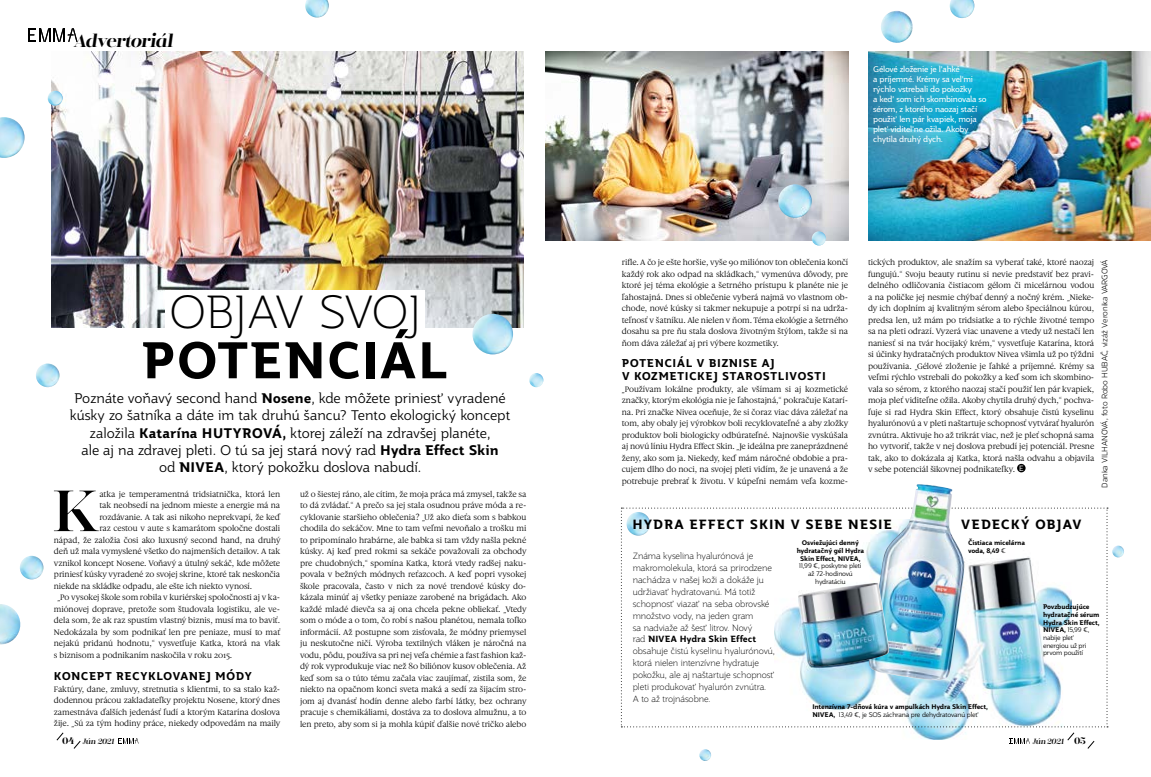
<style>
.page{position:relative;width:1151px;height:777px;background:#fff}
.page>*{position:absolute;margin:0;border:0;box-sizing:border-box;transform-origin:0 0}
.t1{font:57.8px "Encorpada Classic";color:#000}
.t2{font:700 50px "Jotia";letter-spacing:.01em;color:#000}
.t3{font:100 45px "Jotia";letter-spacing:-.055em;color:#000}
.t4{font:italic 600 17.7px "Encorpada Classic";letter-spacing:-.05em;color:#000}
.t5{font:300 13.5px/17.4px "Jotia";color:#000;text-align:center}
.t6{font:700 13px "Jotia";letter-spacing:.06em;color:#000}
.t7{font:700 11px/13px "Jotia";letter-spacing:.04em;color:#000}
.t8{font:100 8.7px/11.9px "Jotia";letter-spacing:-.005em;color:#000}
.t9{font:8.5px/11.5px "Gauthier FY";letter-spacing:-.01em;color:#000;text-align:justify}
.t10{font:8px/10px "Jotia";letter-spacing:-.025em;color:#fff}
.t11{font:300 8px "Amsi Pro";letter-spacing:-.005em;color:#000}
.t12{font:italic 7.7px "Encorpada Classic";letter-spacing:-.045em;color:#000}
.t13{font:700 6.5px/7.7px "Jotia";letter-spacing:-.025em;color:#000}
.t14{font:300 6.5px/7.7px "Jotia";letter-spacing:-.025em;color:#000;text-align:center}
.s1{font-weight:700}
.s2{font-weight:600;font-style:normal;font-size:9.4px}
.s3{font-weight:300}
</style>
<div class="page">
<svg style="left:56px;top:732px;width:8px;height:9px"></svg>
<svg style="left:73px;top:741px;width:8px;height:8px"></svg>
<svg style="left:119px;top:738px;width:20px;height:6px"></svg>
<svg style="left:28px;top:28px;width:50px;height:14px"></svg>
<img style="left:51px;top:52px;width:472px;height:275px">
<img style="left:868px;top:52px;width:283px;height:189px">
<img style="left:545px;top:52px;width:303px;height:189px">
<div style="left:1017px;top:464px;width:8px;height:8px;background:#000;border-radius:50%"></div>
<div style="left:165px;top:290px;width:260px;height:45px;background:#fff"></div>
<img style="left:472px;top:314px;width:41px;height:40px;border-radius:20px">
<img style="left:881px;top:11px;width:32px;height:32px">
<img style="left:48px;top:91px;width:15px;height:15px;border-radius:8px">
<img style="left:529px;top:373px;width:14px;height:14px;border-radius:7px">
<img style="left:0;top:604px;width:21px;height:40px">
<img style="left:20px;top:556px;width:23px;height:23px;border-radius:12px">
<img style="left:950px;top:0;width:24px;height:18px">
<img style="left:0;top:117px;width:25px;height:41px">
<svg style="left:621px;top:507px;width:503px;height:254px"></svg>
<img style="left:778px;top:184px;width:34px;height:34px;border-radius:17px">
<img style="left:36px;top:363px;width:24px;height:24px;border-radius:12px">
<img style="left:812px;top:231px;width:14px;height:14px;border-radius:7px">
<img style="left:305px;top:0;width:24px;height:18px">
<img style="left:868px;top:484px;width:97px;height:196px">
<img style="left:799px;top:583px;width:90px;height:84px">
<h3 class="t4" style="left:74px;top:29px;width:101px">Advertoriál</h3>
<h3 class="t3" style="left:169px;top:282px;width:253px">OBJAV SVOJ</h3>
<h2 class="t2" style="left:141px;top:326px;width:309px">POTENCIÁL</h2>
<p class="t5" style="left:70px;top:389px;width:442px">Poznáte voňavý second hand <span class="s1">Nosene</span>, kde môžete priniesť vyradené kúsky zo šatníka a dáte im tak druhú šancu? Tento ekologický koncept založila <span class="s1">Katarína HUTYROVÁ,</span> ktorej záleží na zdravšej planéte,<br>ale aj na zdravej pleti. O tú sa jej stará nový rad <span class="s1">Hydra Effect Skin<br></span>od <span class="s1">NIVEA</span>, ktorý pokožku doslova nabudí.</p>
<h1 class="t1" style="left:53px;top:471px;width:49px">K</h1>
<p class="t9" style="left:99px;top:488px;width:182px">atka je temperamentná tridsiatnička, ktorá len</p>
<p class="t9" style="left:99px;top:499px;width:182px">tak neobsedí na jednom mieste a energie má na</p>
<p class="t9" style="left:99px;top:511px;width:182px">rozdávanie. A tak asi nikoho neprekvapí, že keď</p>
<p class="t9" style="left:99px;top:522px;width:182px">raz cestou v aute s kamarátom spoločne dostali</p>
<p class="t9" style="left:54px;top:534px;width:228px">nápad, že založia čosi ako luxusný second hand, na druhý</p>
<p class="t9" style="left:54px;top:545px;width:228px">deň už mala vymyslené všetko do najmenších detailov. A tak</p>
<p class="t9" style="left:54px;top:557px;width:228px">vznikol koncept Nosene. Voňavý a útulný sekáč, kde môžete</p>
<p class="t9" style="left:54px;top:568px;width:228px">priniesť kúsky vyradené zo svojej skrine, ktoré tak neskončia</p>
<p class="t9" style="left:54px;top:580px;width:200px">niekde na skládke odpadu, ale ešte ich niekto vynosí.</p>
<p class="t9" style="left:57px;top:591px;width:224px">„Po vysokej škole som robila v kuriérskej spoločnosti aj v ka-</p>
<p class="t9" style="left:54px;top:603px;width:228px">miónovej doprave, pretože som študovala logistiku, ale ve-</p>
<p class="t9" style="left:54px;top:614px;width:228px">dela som, že ak raz spustím vlastný biznis, musí ma to baviť.</p>
<p class="t9" style="left:54px;top:626px;width:228px">Nedokázala by som podnikať len pre peniaze, musí to mať</p>
<p class="t9" style="left:54px;top:637px;width:228px">nejakú pridanú hodnotu,“ vysvetľuje Katka, ktorá na vlak</p>
<p class="t9" style="left:54px;top:649px;width:180px">s biznisom a podnikaním naskočila v roku 2015.</p>
<p class="t7" style="left:54px;top:670px;width:199px">KONCEPT RECYKLOVANEJ MÓDY</p>
<p class="t9" style="left:54px;top:683px;width:228px">Faktúry, dane, zmluvy, stretnutia s klientmi, to sa stalo kaž&shy;dodennou prácou zakladateľky projektu Nosene, ktorý dnes zamestnáva ďalších jedenásť ľudí a ktorým Katarína doslova žije. „Sú za tým hodiny práce, niekedy odpovedám na maily</p>
<p class="t12" style="left:62px;top:736px;width:54px"><span class="s2">04</span> Jún 2021</p>
<p class="t9" style="left:300px;top:488px;width:228px">už o šiestej ráno, ale cítim, že moja práca má zmysel, takže sa to dá zvládať.“ A prečo sa jej stala osudnou práve móda a re&shy;cyklovanie staršieho oblečenia? „Už ako dieťa som s babkou chodila do sekáčov. Mne to tam veľmi nevoňalo a trošku mi to pripomínalo hrabárne, ale babka si tam vždy našla pekné kúsky. Aj keď pred rokmi sa sekáče považovali za obchody pre chudobných,“ spomína Katka, ktorá vtedy radšej naku&shy;povala v bežných módnych reťazcoch. A keď popri vysokej škole pracovala, často v nich za nové trendové kúsky do&shy;kázala minúť aj všetky peniaze zarobené na brigádach. Ako každé mladé dievča sa aj ona chcela pekne obliekať. „Vtedy som o móde a o tom, čo robí s našou planétou, nemala toľko informácií. Až postupne som zisťovala, že módny priemysel ju neskutočne ničí. Výroba textilných vláken je náročná na vodu, pôdu, používa sa pri nej veľa chémie a fast fashion kaž&shy;dý rok vyprodukuje viac než 80 biliónov kusov oblečenia. Až keď som sa o túto tému začala viac zaujímať, zistila som, že niekto na opačnom konci sveta maká a sedí za šijacím stro&shy;jom aj dvanásť hodín denne alebo farbí látky, bez ochrany pracuje s chemikáliami, dostáva za to doslova almužnu, a to len preto, aby som si ja mohla kúpiť ďalšie nové tričko alebo</p>
<p class="t10" style="left:873px;top:64px;width:115px">Gélové zloženie je ľahké<br>a príjemné. Krémy sa veľmi rýchlo vstrebali do pokožky<br>a keď som ich skombinovala so sérom, z ktorého naozaj stačí použiť len pár kvapiek, moja pleť viditeľne ožila. Akoby chytila druhý dych.</p>
<p class="t9" style="left:622px;top:257px;width:228px">rifle. A čo je ešte horšie, vyše 90 miliónov ton oblečenia končí každý rok ako odpad na skládkach,“ vymenúva dôvody, pre ktoré jej téma ekológie a šetrného prístupu k planéte nie je ľahostajná. Dnes si oblečenie vyberá najmä vo vlastnom ob&shy;chode, nové kúsky si takmer nekupuje a potrpí si na udrža&shy;teľnosť v šatníku. Ale nielen v ňom. Téma ekológie a šetrného dosahu sa pre ňu stala doslova životným štýlom, takže si na ňom dáva záležať aj pri výbere kozmetiky.</p>
<p class="t7" style="left:622px;top:357px;width:205px">POTENCIÁL V BIZNISE AJ<br>V KOZMETICKEJ STAROSTLIVOSTI</p>
<p class="t9" style="left:622px;top:383px;width:228px">„Používam lokálne produkty, ale všímam si aj kozmetické značky, ktorým ekológia nie je ľahostajná,“ pokračuje Katarí&shy;na. Pri značke Nivea oceňuje, že si čoraz viac dáva záležať na tom, aby obaly jej výrobkov boli recyklovateľné a aby zložky produktov boli biologicky odbúrateľné. Najnovšie vyskúšala aj novú líniu Hydra Effect Skin. „Je ideálna pre zaneprázdnené ženy, ako som ja. Niekedy, keď mám náročné obdobie a pra&shy;cujem dlho do noci, na svojej pleti vidím, že je unavená a že potrebuje prebrať k životu. V kúpeľni nemám veľa kozme-</p>
<p class="t9" style="left:868px;top:257px;width:228px">tických produktov, ale snažím sa vyberať také, ktoré naozaj fungujú.“ Svoju beauty rutinu si nevie predstaviť bez pravi&shy;delného odličovania čistiacom gélom či micelárnou vodou a na poličke jej nesmie chýbať denný a nočný krém. „Nieke&shy;dy ich doplním aj kvalitným sérom alebo špeciálnou kúrou, predsa len, už mám po tridsiatke a to rýchle životné tempo sa na pleti odrazí. Vyzerá viac unavene a vtedy už nestačí len naniesť si na tvár hocijaký krém,“ vysvetľuje Katarína, ktorá si účinky hydratačných produktov Nivea všimla už po týždni používania. „Gélové zloženie je ľahké a príjemné. Krémy sa veľmi rýchlo vstrebali do pokožky a keď som ich skombino&shy;vala so sérom, z ktorého naozaj stačí použiť len pár kvapiek, moja pleť viditeľne ožila. Akoby chytila druhý dych,“ pochva&shy;ľuje si rad Hydra Skin Effect, ktorý obsahuje čistú kyselinu hyalurónovú a v pleti naštartuje schopnosť vytvárať hyalurón zvnútra. Aktivuje ho až trikrát viac, než je pleť schopná sama ho vytvoriť, takže v nej doslova prebudí jej potenciál. Presne tak, ako to dokázala aj Katka, ktorá našla odvahu a objavila v sebe potenciál šikovnej podnikateľky. <sup>E</sup></p>
<p class="t11" style="left:1099px;top:488px;width:230px;rotate:-90deg">Danka VILHANOVÁ, foto Robo HUBAČ, vizáž Veronika VARGOVÁ</p>
<h3 class="t6" style="left:632px;top:515px;width:261px">HYDRA EFFECT SKIN V SEBE NESIE</h3>
<h3 class="t6" style="left:961px;top:515px;width:122px">VEDECKÝ OBJAV</h3>
<p class="t8" style="left:633px;top:549px;width:144px">Známa kyselina hyalurónová je makromolekula, ktorá sa prirodzene nachádza v našej koži a dokáže ju udržiavať hydratovanú. Má totiž schopnosť viazať na seba obrovské množstvo vody, na jeden gram<br>sa nadviaže až šesť litrov. Nový<br>rad <span class="s1">NIVEA Hydra Skin Effect </span>obsahuje čistú kyselinu hyalurónovú, ktorá nielen intenzívne hydratuje pokožku, ale aj naštartuje schopnosť pleti produkovať hyalurón zvnútra.<br>A to až trojnásobne.</p>
<p class="t13" style="left:797px;top:539px;width:69px;text-align:center">Osviežujúci denný hydratačný gél Hydra<br>Skin Effect, NIVEA,</p>
<p class="t14" style="left:799px;top:562px;width:64px">11,99 €, poskytne pleti až 72-hodinovú hydratáciu</p>
<p class="t13" style="left:968px;top:539px;width:59px">Čistiaca micelárna voda, 8,49 <span class="s3">€</span></p>
<p class="t13" style="left:1043px;top:603px;width:58px">Povzbudzujúce hydratačné sérum<br>Hydra Skin Effect,<br>NIVEA, <span class="s3">15,99 €, nabije pleť energiou už pri prvom použití</span></p>
<p class="t13" style="left:812px;top:703px;width:177px">Intenzívna 7-dňová kúra v ampulkách Hydra Skin Effect,<br>NIVEA, <span class="s3">13,49 €, je SOS záchrana pre dehydratovanú pleť</span></p>
<p class="t12" style="left:1033px;top:735px;width:55px">Jún 2021 <span class="s2">05</span></p>
</div>
